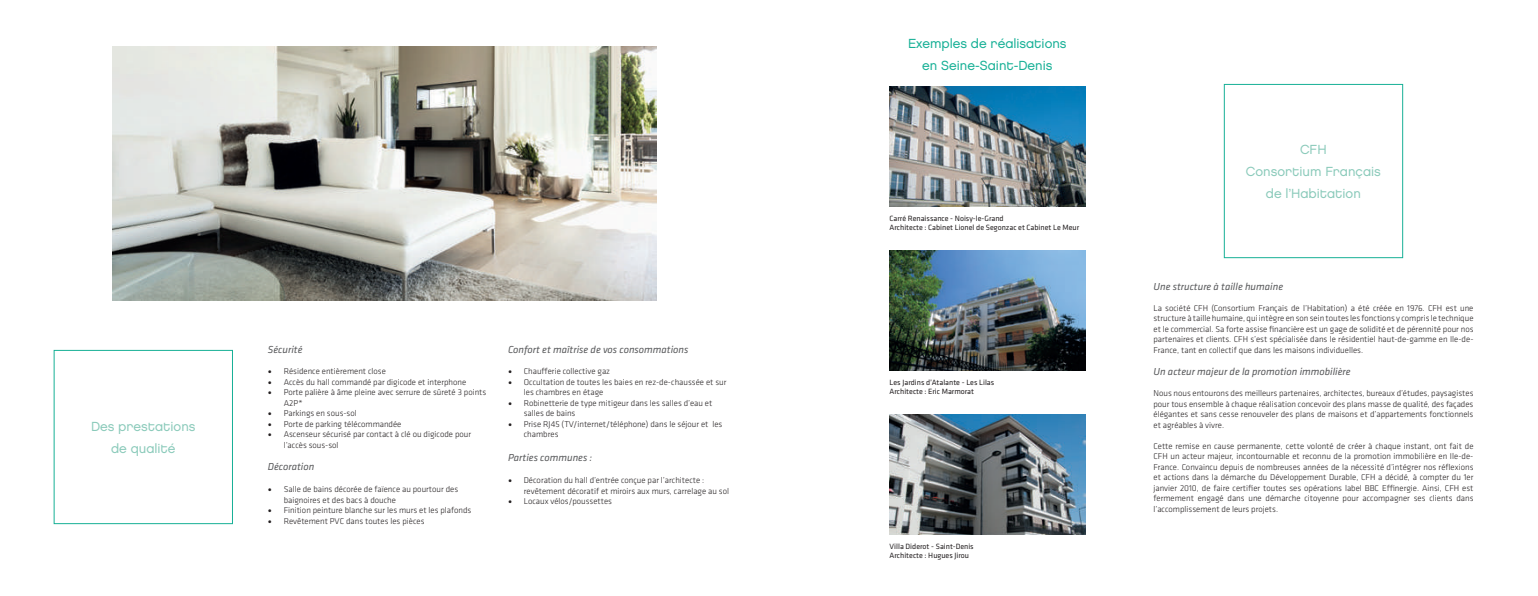
<style>
.page{position:relative;width:1538px;height:596px;background:#fff}
.page>*{position:absolute;margin:0;border:0;box-sizing:border-box;transform-origin:0 0}
.t1{font:13.12px/21.9px "Chalet London Nineteen Eighty";color:#8acaba;text-align:center}
.t2{font:13.12px/21.9px "Chalet London Nineteen Eighty";color:#17b096;text-align:center}
.t3{font:italic 10.5px "Klavika Basic";color:#57585a}
.t4{font:300 8.75px/10.5px "Klavika Basic";color:#231f20}
.t5{font:7.88px/9.5px "Klavika Basic";color:#231f20}
.s1{font-family:"Minion Pro";font-weight:400;font-size:10.5px}
</style>
<div class="page">
<div style="left:1224px;top:84px;width:179px;height:174px;border:1px solid #17b096"></div>
<img style="left:890px;top:250px;width:195px;height:120px">
<img style="left:890px;top:86px;width:195px;height:120px">
<img style="left:890px;top:414px;width:195px;height:120px">
<img style="left:112px;top:47px;width:545px;height:253px">
<div style="left:54px;top:350px;width:179px;height:173px;border:1px solid #17b096"></div>
<h1 class="t1" style="left:91px;top:415px;width:106px">Des prestations de qualité</h1>
<p class="t3" style="left:268px;top:343px;width:36px">Sécurité</p>
<p class="t4" style="left:268px;top:365px;width:120px"><span class="s1">•</span> Résidence entièrement close</p>
<p class="t4" style="left:268px;top:376px;width:200px"><span class="s1">•</span> Accès du hall commandé par digicode et interphone</p>
<p class="t4" style="left:284px;top:386px;width:204px;text-indent:-16px"><span class="s1">•</span> Porte palière à âme pleine avec serrure de sûreté 3 points<br>A2P*</p>
<p class="t4" style="left:268px;top:407px;width:90px"><span class="s1">•</span> Parkings en sous-sol</p>
<p class="t4" style="left:268px;top:418px;width:135px"><span class="s1">•</span> Porte de parking télécommandée</p>
<p class="t4" style="left:284px;top:428px;width:189px;text-indent:-16px"><span class="s1">•</span> Ascenseur sécurisé par contact à clé ou digicode pour l’accès sous-sol</p>
<p class="t3" style="left:268px;top:459px;width:48px">Décoration</p>
<p class="t4" style="left:284px;top:484px;width:176px;text-indent:-16px"><span class="s1">•</span> Salle de bains décorée de faïence au pourtour des baignoires et des bacs à douche</p>
<p class="t4" style="left:268px;top:505px;width:205px"><span class="s1">•</span> Finition peinture blanche sur les murs et les plafonds</p>
<p class="t4" style="left:268px;top:515px;width:158px"><span class="s1">•</span> Revêtement PVC dans toutes les pièces</p>
<p class="t3" style="left:508px;top:343px;width:182px">Confort et maîtrise de vos consommations</p>
<p class="t4" style="left:508px;top:365px;width:104px"><span class="s1">•</span> Chaufferie collective gaz</p>
<p class="t4" style="left:524px;top:376px;width:204px;text-indent:-16px"><span class="s1">•</span> Occultation de toutes les baies en rez-de-chaussée et sur les chambres en étage</p>
<p class="t4" style="left:524px;top:397px;width:190px;text-indent:-16px"><span class="s1">•</span> Robinetterie de type mitigeur dans les salles d’eau et salles de bains</p>
<p class="t4" style="left:524px;top:418px;width:200px;text-indent:-16px"><span class="s1">•</span> Prise RJ45 (TV/internet/téléphone) dans le séjour et les chambres</p>
<p class="t3" style="left:508px;top:450px;width:86px">Parties communes :</p>
<p class="t4" style="left:524px;top:474px;width:207px;text-indent:-16px"><span class="s1">•</span> Décoration du hall d’entrée conçue par l’architecte : revêtement décoratif et miroirs aux murs, carrelage au sol</p>
<p class="t4" style="left:508px;top:495px;width:105px"><span class="s1">•</span> Locaux vélos/poussettes</p>
<h1 class="t2" style="left:908px;top:32px;width:160px">Exemples de réalisations en Seine-Saint-Denis</h1>
<p class="t5" style="left:889px;top:213px;width:191px">Carré Renaissance - Noisy-le-Grand<br>Architecte : Cabinet Lionel de Segonzac et Cabinet Le Meur</p>
<p class="t5" style="left:889px;top:377px;width:106px">Les Jardins d’Atalante - Les Lilas<br>Architecte : Eric Marmorat</p>
<p class="t5" style="left:889px;top:540px;width:86px">Villa Diderot - Saint-Denis<br>Architecte : Hugues Jirou</p>
<h1 class="t1" style="left:1246px;top:138px;width:136px">CFH<br>Consortium Français de l’Habitation</h1>
<p class="t3" style="left:1153px;top:279px;width:131px">Une structure à taille humaine</p>
<p class="t4" style="left:1153px;top:302px;width:322px;text-align:justify">La société CFH (Consortium Français de l’Habitation) a été créée en 1976. CFH est une structure à taille humaine, qui intègre en son sein toutes les fonctions y compris le technique et le commercial. Sa forte assise financière est un gage de solidité et de pérennité pour nos partenaires et clients. CFH s’est spécialisée dans le résidentiel haut-de-gamme en Ile-de-France, tant en collectif que dans les maisons individuelles.</p>
<p class="t3" style="left:1153px;top:365px;width:199px">Un acteur majeur de la promotion immobilière</p>
<p class="t4" style="left:1153px;top:388px;width:321px;text-align:justify">Nous nous entourons des meilleurs partenaires, architectes, bureaux d’études, paysagistes pour tous ensemble à chaque réalisation concevoir des plans masse de qualité, des façades élégantes et sans cesse renouveler des plans de maisons et d’appartements fonctionnels et agréables à vivre.</p>
<p class="t4" style="left:1153px;top:440px;width:322px;text-align:justify">Cette remise en cause permanente, cette volonté de créer à chaque instant, ont fait de CFH un acteur majeur, incontournable et reconnu de la promotion immobilière en Ile-de-France. Convaincu depuis de nombreuses années de la nécessité d’intégrer nos réflexions et actions dans la démarche du Développement Durable, CFH a décidé, à compter du 1er janvier 2010, de faire certifier toutes ses opérations label BBC Effinergie. Ainsi, CFH est fermement engagé dans une démarche citoyenne pour accompagner ses clients dans l’accomplissement de leurs projets.</p>
</div>
